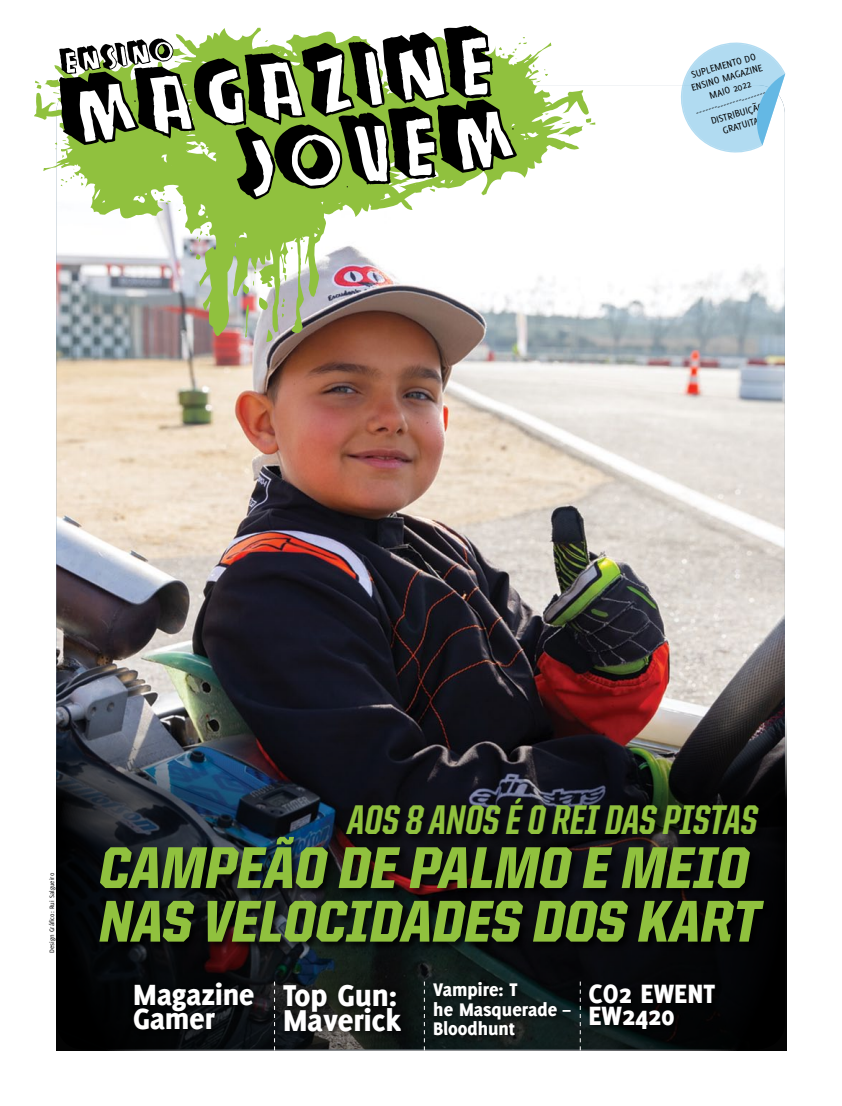
<style>
.page{position:relative;width:842px;height:1106px;background:#fff}
.page>*{position:absolute;margin:0;border:0;box-sizing:border-box;transform-origin:0 0}
.t1{font:900 59.1px/53.6px "United Italic Semi Cond";color:#90c13e}
.t2{font:800 41.6px "United Italic Cond";color:#90c13e}
.t3{font:800 33px/25px "Delicious";color:#fff}
.t4{font:800 32px/24px "Delicious";color:#fff}
.t5{font:800 29px/22px "Delicious";color:#fff}
.t6{font:800 20px/19px "Delicious";color:#fff}
.t7{font:10.4px/12.5px "Delicious";color:#000;text-align:center}
.t8{font:7px "Delicious";color:#000}
</style>
<div class="page">
<img style="left:56px;top:85px;width:729px;height:964px">
<img style="left:57px;top:681px;width:730px;height:369px">
<svg style="left:680px;top:42px;width:105px;height:112px"></svg>
<div style="left:280px;top:980px;width:128px;height:58px;background:#000;opacity:.75"></div>
<div style="left:131px;top:978px;width:130px;height:58px;background:#000;opacity:.75"></div>
<div style="left:586px;top:980px;width:136px;height:56px;background:#000"></div>
<div style="left:430px;top:978px;width:147px;height:63px;background:#000;opacity:.75"></div>
<svg style="left:424px;top:981px;width:1px;height:69px"></svg>
<svg style="left:274px;top:981px;width:1px;height:69px"></svg>
<svg style="left:580px;top:981px;width:1px;height:69px"></svg>
<svg style="left:34px;top:37px;width:561px;height:305px"></svg>
<svg style="left:59px;top:26px;width:458px;height:173px"></svg>
<div style="left:345px;top:796px;width:423px;height:48px;background:#000;opacity:.75"></div>
<div style="left:98px;top:835px;width:675px;height:115px;background:#000;opacity:.75"></div>
<p class="t7" style="left:684px;top:70px;width:80px;rotate:-16deg">Suplemento do<br>Ensino Magazine maio 2022 -------------------------<br>Distr ibuição<br>Gr atuita</p>
<p class="t8" style="left:48px;top:953px;width:81px;rotate:-90deg">Design Gráfico: Rui Salgueiro</p>
<h2 class="t2" style="left:348px;top:798px;width:411px">AOS 8 ANOS É O REI DAS PISTAS</h2>
<h1 class="t1" style="left:99px;top:840px;width:663px">CAMPEÃO DE PALMO E MEIO<br>NAS VELOCIDADES DOS KART</h1>
<h3 class="t4" style="left:133px;top:982px;width:123px">Magazine<br>Gamer</h3>
<h3 class="t5" style="left:588px;top:981px;width:128px">CO2 EWENT<br>EW2420</h3>
<h3 class="t6" style="left:433px;top:980px;width:138px">Vampire: T<br>he Masquerade –<br>Bloodhunt</h3>
<h3 class="t3" style="left:283px;top:981px;width:119px">Top Gun:<br>Maverick</h3>
</div>
